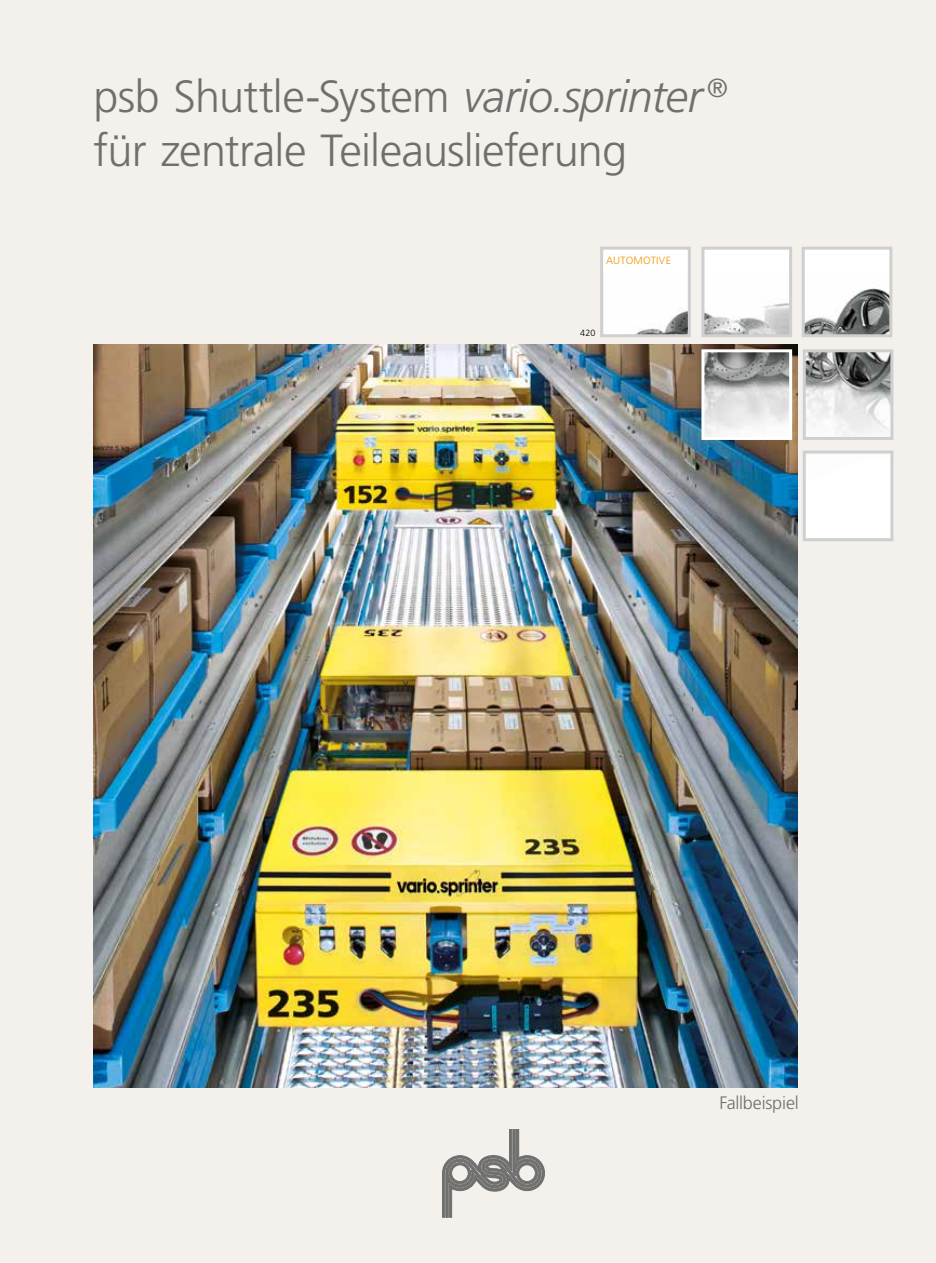
<style>
.page{position:relative;width:936px;height:1263px;background:#fff}
.page>*{position:absolute;margin:0;border:0;box-sizing:border-box;transform-origin:0 0}
.t1{font:300 45px/54px "Frutiger";letter-spacing:-.015em;color:#6f6f6e}
.t2{font:300 18px "Frutiger";letter-spacing:-.01em;color:#6f6f6e}
.t3{font:300 10.5px "Frutiger";letter-spacing:.025em;color:#f39100}
.t4{font:300 9px "Frutiger";color:#000}
.s1{font-style:italic}
</style>
<div class="page">
<div style="left:0;top:0;width:935px;height:1263px;background:#f4f1ec"></div>
<img style="left:94px;top:344px;width:703px;height:744px">
<div style="left:703px;top:248px;width:87px;height:88px;background:#fff"></div>
<img style="left:705px;top:303px;width:83px;height:30px">
<div style="left:701px;top:247px;width:91px;height:90px;border:3px solid #d0cfcf"></div>
<div style="left:803px;top:248px;width:87px;height:88px;background:#fff"></div>
<img style="left:805px;top:288px;width:83px;height:45px">
<div style="left:801px;top:247px;width:91px;height:90px;border:3px solid #d0cfcf"></div>
<img style="left:705px;top:353px;width:83px;height:83px">
<div style="left:701px;top:349px;width:91px;height:91px;border:3px solid #fff"></div>
<img style="left:806px;top:353px;width:83px;height:83px">
<div style="left:802px;top:349px;width:91px;height:91px;border:3px solid #d0cfcf"></div>
<div style="left:804px;top:452px;width:87px;height:88px;background:#fff"></div>
<div style="left:802px;top:451px;width:91px;height:90px;border:3px solid #d0cfcf"></div>
<div style="left:601px;top:248px;width:88px;height:88px;background:#fff"></div>
<img style="left:637px;top:308px;width:49px;height:25px">
<div style="left:600px;top:247px;width:90px;height:90px;border:3px solid #d0cfcf"></div>
<svg style="left:442px;top:1129px;width:102px;height:88px"></svg>
<p class="t1" style="left:94px;top:69px;width:635px">psb Shuttle-System <span class="s1">vario.sprinter</span> <sup>® </sup>für zentrale Teileauslieferung</p>
<p class="t3" style="left:606px;top:254px;width:66px">AUTOMOTIVE</p>
<p class="t4" style="left:580px;top:328px;width:17px">420</p>
<p class="t2" style="left:719px;top:1092px;width:81px">Fallbeispiel</p>
</div>
